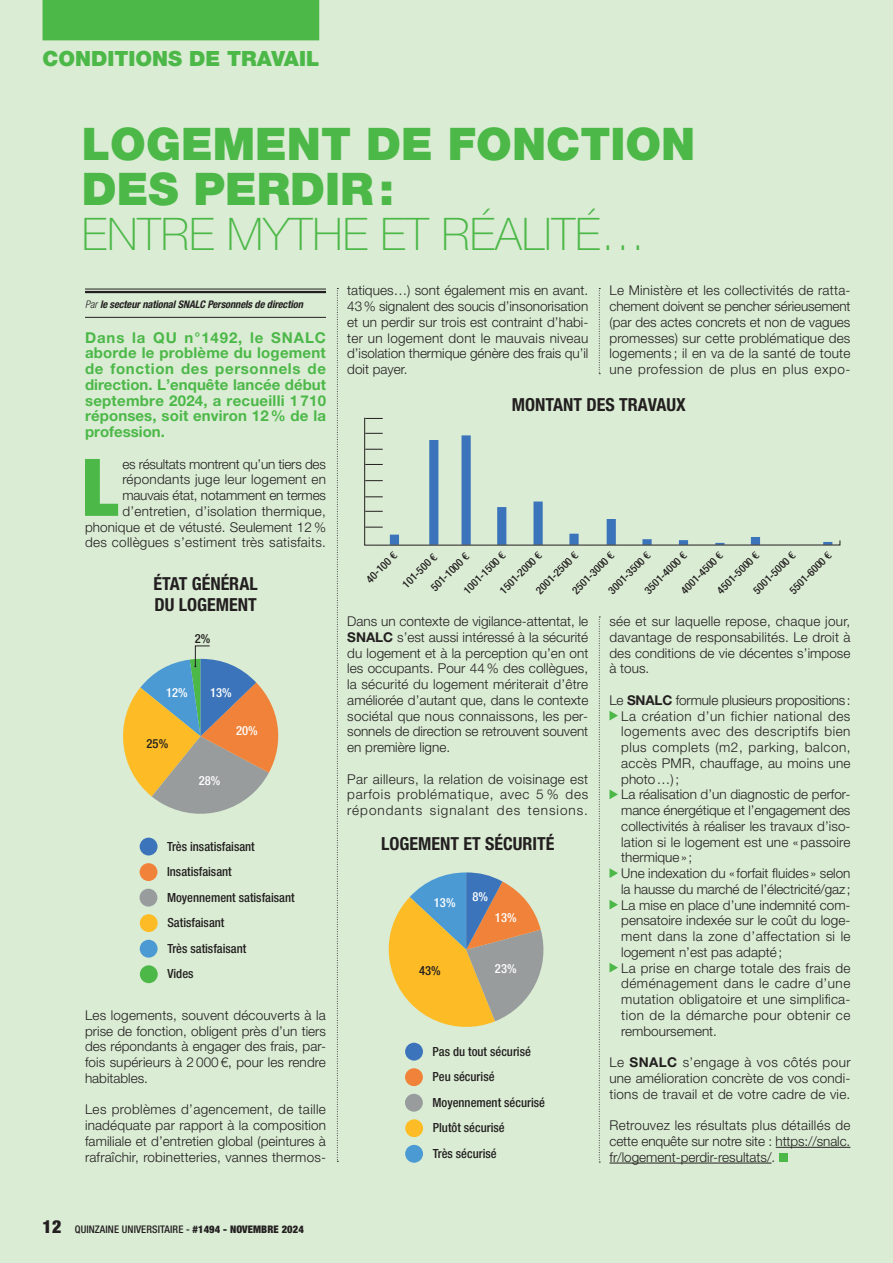
<style>
.page{position:relative;width:893px;height:1263px;background:#daecd4}
.page>*{position:absolute;margin:0;border:0;box-sizing:border-box;transform-origin:0 0}
.t1{font:900 condensed 79.65px "Helvetica Neue LT Pro";color:#4cb848}
.t2{font:900 45px/45px "Helvetica Neue LT Pro";color:#4cb848}
.t3{font:100 45px "Helvetica Neue LT Pro";color:#4cb848}
.t4{font:900 21px "Helvetica Neue LT Pro";color:#4cb848}
.t5{font:700 condensed 18px/21px "Helvetica Neue LT Pro";color:#231f20}
.t6{font:900 condensed 18px "Helvetica Neue LT Pro";color:#231f20}
.t7{font:700 15px/15.8px "Helvetica Neue LT Pro";letter-spacing:.01em;color:#4cb848;text-align:justify}
.t8{font:300 13.5px/15.8px "Helvetica Neue LT Pro";letter-spacing:.01em;color:#231f20;text-align:justify}
.t9{font:500 condensed 12.6px/25.5px "Helvetica Neue LT Pro";color:#231f20}
.t10{font:500 condensed 12.6px "Helvetica Neue LT Pro";color:#fff}
.t11{font:500 condensed 10.95px/22.4px "Helvetica Neue LT Pro";color:#231f20}
.t12{font:italic 700 condensed 10.5px "Helvetica Neue LT Pro";letter-spacing:-.01em;color:#231f20}
.t13{font:500 condensed 10.5px "Helvetica Neue LT Pro";letter-spacing:.01em;color:#231f20}
.s1{font-weight:300}
.s2{font-weight:700}
.s3{font-weight:900}
</style>
<div class="page">
<svg style="left:364px;top:417px;width:477px;height:129px"></svg>
<svg style="left:337px;top:288px;width:1px;height:874px"></svg>
<svg style="left:599px;top:617px;width:1px;height:546px"></svg>
<svg style="left:599px;top:288px;width:1px;height:86px"></svg>
<hr style="left:85px;top:289px;width:241px;height:1px;background:#231f20">
<hr style="left:85px;top:291px;width:241px;height:2px;background:#231f20">
<hr style="left:85px;top:317px;width:241px;height:1px;background:#231f20">
<div style="left:140px;top:838px;width:18px;height:17px;background:#3b74ba;border-radius:50%"></div>
<div style="left:140px;top:863px;width:17px;height:18px;background:#f08239;border-radius:50%"></div>
<div style="left:140px;top:889px;width:17px;height:17px;background:#989c9d;border-radius:50%"></div>
<div style="left:140px;top:914px;width:18px;height:18px;background:#fdbc26;border-radius:50%"></div>
<div style="left:140px;top:940px;width:18px;height:18px;background:#4c9ad4;border-radius:50%"></div>
<div style="left:140px;top:965px;width:18px;height:18px;background:#4cb848;border-radius:50%"></div>
<svg style="left:123px;top:645px;width:156px;height:169px"></svg>
<div style="left:405px;top:1043px;width:18px;height:17px;background:#3b74ba;border-radius:50%"></div>
<div style="left:405px;top:1068px;width:18px;height:18px;background:#f08239;border-radius:50%"></div>
<div style="left:405px;top:1094px;width:18px;height:18px;background:#989c9d;border-radius:50%"></div>
<div style="left:405px;top:1119px;width:18px;height:18px;background:#fdbc26;border-radius:50%"></div>
<div style="left:405px;top:1145px;width:18px;height:18px;background:#4c9ad4;border-radius:50%"></div>
<svg style="left:388px;top:872px;width:156px;height:155px"></svg>
<hr style="left:776px;top:1147px;width:74px;height:1px;background:#231f20">
<hr style="left:609px;top:1163px;width:162px;height:1px;background:#231f20">
<svg style="left:609px;top:711px;width:9px;height:9px"></svg>
<svg style="left:609px;top:789px;width:9px;height:10px"></svg>
<svg style="left:609px;top:868px;width:9px;height:10px"></svg>
<svg style="left:609px;top:900px;width:9px;height:9px"></svg>
<svg style="left:609px;top:963px;width:9px;height:9px"></svg>
<svg style="left:779px;top:1153px;width:8px;height:9px"></svg>
<div style="left:43px;top:0;width:276px;height:40px;background:#4cb848"></div>
<h3 class="t4" style="left:43px;top:46px;width:278px">CONDITIONS DE TRAVAIL</h3>
<h2 class="t2" style="left:82px;top:121px;width:615px">LOGEMENT DE FONCTION<br>DES PERDIR :</h2>
<h2 class="t3" style="left:82px;top:208px;width:565px">ENTRE MYTHE ET RÉALITÉ…</h2>
<p class="t12" style="left:85px;top:298px;width:219px"><span class="s1">Par</span> le secteur national SNALC Personnels de direction</p>
<p class="t7" style="left:85px;top:329px;width:243px">Dans la QU n°1492, le SNALC aborde le problème du logement de fonction des personnels de direction. L’enquête lancée début septembre 2024, a recueilli 1 710 réponses, soit environ 12% de la profession.</p>
<h1 class="t1" style="left:82px;top:438px;width:38px">L</h1>
<p class="t8" style="left:85px;top:456px;width:242px;text-align:right">es résultats montrent qu’un tiers des répondants juge leur logement en mauvais état, notamment en termes d’entretien, d’isolation thermique, phonique et de vétusté. Seulement 12% des collègues s’estiment très satisfaits.</p>
<h3 class="t5" style="left:153px;top:573px;width:106px">ÉTAT GÉNÉRAL<br>DU LOGEMENT</h3>
<p class="t9" style="left:195px;top:626px;width:17px">2%</p>
<p class="t10" style="left:166px;top:685px;width:23px">12%</p>
<p class="t9" style="left:147px;top:730px;width:23px">25%</p>
<p class="t10" style="left:210px;top:685px;width:23px">13%</p>
<p class="t10" style="left:199px;top:773px;width:23px">28%</p>
<p class="t10" style="left:236px;top:723px;width:23px">20%</p>
<p class="t9" style="left:167px;top:833px;width:89px">Très insatisfaisant</p>
<p class="t9" style="left:167px;top:859px;width:66px">Insatisfaisant</p>
<p class="t9" style="left:167px;top:884px;width:129px">Moyennement satisfaisant</p>
<p class="t9" style="left:167px;top:910px;width:58px">Satisfaisant</p>
<p class="t9" style="left:167px;top:935px;width:80px">Très satisfaisant<br>Vides</p>
<p class="t8" style="left:85px;top:1007px;width:243px">Les logements, souvent découverts à la prise de fonction, obligent près d’un tiers des répondants à engager des frais, par&shy;fois supérieurs à 2 000 €, pour les rendre habitables.</p>
<p class="t8" style="left:85px;top:1101px;width:243px">Les problèmes d’agencement, de taille inadéquate par rapport à la composition familiale et d’entretien global (peintures à rafraîchir, robinetteries, vannes thermos-</p>
<p class="t8" style="left:347px;top:282px;width:243px">tatiques…) sont également mis en avant.<br>43% signalent des soucis d’insonorisation et un perdir sur trois est contraint d’habi&shy;ter un logement dont le mauvais niveau d’isolation thermique génère des frais qu’il doit payer.</p>
<p class="t8" style="left:609px;top:282px;width:243px">Le Ministère et les collectivités de ratta&shy;chement doivent se pencher sérieusement (par des actes concrets et non de vagues promesses) sur cette problématique des logements ; il en va de la santé de toute une profession de plus en plus expo-</p>
<h3 class="t5" style="left:512px;top:394px;width:175px">MONTANT DES TRAVAUX</h3>
<p class="t11" style="left:457px;top:584px;width:56px;rotate:-45deg">1001-1500 €</p>
<p class="t11" style="left:493px;top:584px;width:56px;rotate:-45deg">1501-2000 €</p>
<p class="t11" style="left:530px;top:584px;width:56px;rotate:-45deg">2001-2500 €</p>
<p class="t11" style="left:566px;top:584px;width:56px;rotate:-45deg">2501-3000 €</p>
<p class="t11" style="left:602px;top:584px;width:56px;rotate:-45deg">3001-3500 €</p>
<p class="t11" style="left:638px;top:584px;width:56px;rotate:-45deg">3501-4000 €</p>
<p class="t11" style="left:675px;top:584px;width:56px;rotate:-45deg">4001-4500 €</p>
<p class="t11" style="left:711px;top:584px;width:56px;rotate:-45deg">4501-5000 €</p>
<p class="t11" style="left:747px;top:584px;width:56px;rotate:-45deg">5001-5000 €</p>
<p class="t11" style="left:783px;top:584px;width:56px;rotate:-45deg">5501-6000 €</p>
<p class="t11" style="left:360px;top:573px;width:40px;rotate:-45deg">40-100 €</p>
<p class="t11" style="left:409px;top:565px;width:50px;text-indent:-18px;rotate:-45deg">101-500 €<br>501-1000 €</p>
<p class="t8" style="left:347px;top:613px;width:243px">Dans un contexte de vigilance-attentat, le <span class="s2">SNALC</span> s’est aussi intéressé à la sécurité du logement et à la perception qu’en ont les occupants. Pour 44 % des collègues, la sécurité du logement mériterait d’être améliorée d’autant que, dans le contexte sociétal que nous connaissons, les per&shy;sonnels de direction se retrouvent souvent en première ligne.</p>
<p class="t8" style="left:347px;top:771px;width:242px">Par ailleurs, la relation de voisinage est parfois problématique, avec 5 % des répondants signalant des tensions.</p>
<h3 class="t5" style="left:381px;top:833px;width:175px">LOGEMENT ET SÉCURITÉ</h3>
<p class="t10" style="left:434px;top:894px;width:23px">13%</p>
<p class="t10" style="left:472px;top:888px;width:17px">8%</p>
<p class="t10" style="left:495px;top:910px;width:23px">13%</p>
<p class="t9" style="left:419px;top:957px;width:23px">43%</p>
<p class="t10" style="left:495px;top:961px;width:23px">23%</p>
<p class="t9" style="left:433px;top:1038px;width:100px">Pas du tout sécurisé</p>
<p class="t9" style="left:433px;top:1064px;width:64px">Peu sécurisé</p>
<p class="t9" style="left:433px;top:1089px;width:114px">Moyennement sécurisé</p>
<p class="t9" style="left:433px;top:1115px;width:73px">Plutôt sécurisé</p>
<p class="t9" style="left:433px;top:1140px;width:65px">Très sécurisé</p>
<p class="t8" style="left:609px;top:613px;width:243px">sée et sur laquelle repose, chaque jour, davantage de responsabilités. Le droit à des conditions de vie décentes s’impose à tous.</p>
<p class="t8" style="left:621px;top:692px;width:231px;text-align:left;text-indent:-12px">Le <span class="s2">SNALC</span> formule plusieurs propositions:<br>La création d’un fichier national des logements avec des descriptifs bien plus complets (m2, parking, balcon, accès PMR, chauffage, au moins une photo…);<br>La réalisation d’un diagnostic de perfor&shy;mance énergétique et l’engagement des collectivités à réaliser les travaux d’iso&shy;lation si le logement est une « passoire thermique»;<br>Une indexation du «forfait fluides» selon la hausse du marché de l’électricité/gaz; La mise en place d’une indemnité com&shy;pensatoire indexée sur le coût du loge&shy;ment dans la zone d’affectation si le logement n’est pas adapté;<br>La prise en charge totale des frais de déménagement dans le cadre d’une mutation obligatoire et une simplifica&shy;tion de la démarche pour obtenir ce remboursement.</p>
<p class="t8" style="left:609px;top:1054px;width:243px">Le <span class="s2">SNALC</span> s’engage à vos côtés pour une amélioration concrète de vos condi&shy;tions de travail et de votre cadre de vie.</p>
<p class="t8" style="left:609px;top:1117px;width:242px">Retrouvez les résultats plus détaillés de cette enquête sur notre site : https://snalc. fr/logement-perdir-resultats/.</p>
<h3 class="t6" style="left:43px;top:1216px;width:20px">12</h3>
<p class="t13" style="left:75px;top:1223px;width:231px">QUINZAINE UNIVERSITAIRE - <span class="s3">#1494 - NOVEMBRE 2024</span></p>
</div>
